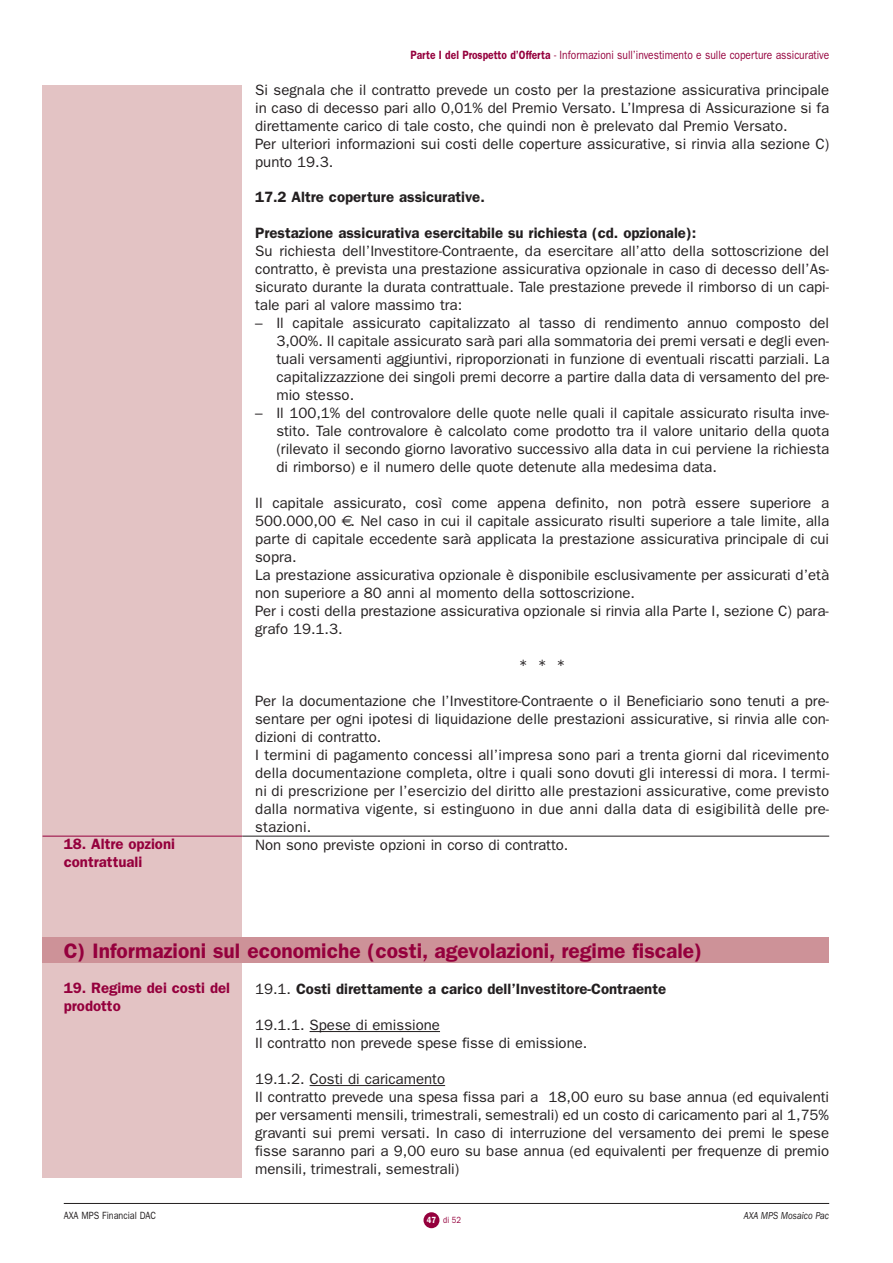
<style>
.page{position:relative;width:893px;height:1263px;background:#fff}
.page>*{position:absolute;margin:0;border:0;box-sizing:border-box;transform-origin:0 0}
.t1{font:600 21px "Franklin Gothic";color:#95003d}
.t2{font:15px/18px "Franklin Gothic";color:#231f20}
.t3{font:600 15px "Franklin Gothic";color:#231f20}
.t4{font:600 15px/18px "Franklin Gothic";color:#95003d}
.t5{font:12px "Franklin Gothic";color:#95003d;scale:.85 1}
.t6{font:10.5px "Franklin Gothic";color:#231f20;scale:.85 1}
.t7{font:italic 10.5px "Franklin Gothic";color:#231f20;scale:.85 1}
.t8{font:9px "Franklin Gothic";color:#95003d;scale:.85 1}
.s1{font-weight:600}
.s2{font-weight:400}
.s3{font-weight:600;color:#fff}
</style>
<div class="page">
<hr style="left:310px;top:1031px;width:130px;height:1px;background:#231f20">
<hr style="left:310px;top:1085px;width:135px;height:1px;background:#231f20">
<hr style="left:64px;top:1203px;width:765px;height:1px;background:#231f20">
<div style="left:423px;top:1212px;width:16px;height:16px;background:#95003d;border-radius:50%"></div>
<div style="left:43px;top:85px;width:199px;height:1093px;background:#e3c3c4"></div>
<div style="left:43px;top:937px;width:786px;height:26px;background:#cd9298"></div>
<hr style="left:43px;top:836px;width:199px;height:1px;background:#95003d">
<hr style="left:242px;top:836px;width:587px;height:1px;background:#231f20">
<p class="t4" style="left:64px;top:836px;width:113px">18. Altre opzioni contrattuali</p>
<p class="t5" style="left:411px;top:51px;width:494px"><span class="s1">Parte I del Prospetto d’Offerta</span> - Informazioni sull’investimento e sulle coperture assicurative</p>
<p class="t2" style="left:255px;top:82px;width:576px">Si segnala che il contratto prevede un costo per la prestazione assicurativa principale in caso di decesso pari allo 0,01% del Premio Versato. L’Impresa di Assicurazione si fa direttamente carico di tale costo, che quindi non è prelevato dal Premio Versato.<br>Per ulteriori informazioni sui costi delle coperture assicurative, si rinvia alla sezione C) punto 19.3.</p>
<p class="t3" style="left:255px;top:192px;width:231px">17.2 Altre coperture assicurative.</p>
<p class="t3" style="left:255px;top:228px;width:443px">Prestazione assicurativa esercitabile su richiesta (cd. opzionale):</p>
<p class="t2" style="left:255px;top:243px;width:575px;text-align:justify">Su richiesta dell’Investitore-Contraente, da esercitare all’atto della sottoscrizione del contratto, è prevista una prestazione assicurativa opzionale in caso di decesso dell’As&shy;sicurato durante la durata contrattuale. Tale prestazione prevede il rimborso di un capi&shy;tale pari al valore massimo tra:</p>
<p class="t2" style="left:276px;top:315px;width:555px;text-align:justify;text-indent:-21px">– Il capitale assicurato capitalizzato al tasso di rendimento annuo composto del 3,00%. Il capitale assicurato sarà pari alla sommatoria dei premi versati e degli even&shy;tuali versamenti aggiuntivi, riproporzionati in funzione di eventuali riscatti parziali. La capitalizzazzione dei singoli premi decorre a partire dalla data di versamento del pre&shy;mio stesso.</p>
<p class="t2" style="left:276px;top:405px;width:554px;text-align:justify;text-indent:-21px">– Il 100,1% del controvalore delle quote nelle quali il capitale assicurato risulta inve&shy;stito. Tale controvalore è calcolato come prodotto tra il valore unitario della quota (rilevato il secondo giorno lavorativo successivo alla data in cui perviene la richiesta di rimborso) e il numero delle quote detenute alla medesima data.</p>
<p class="t2" style="left:255px;top:495px;width:576px">Il capitale assicurato, così come appena definito, non potrà essere superiore a 500.000,00 . Nel caso in cui il capitale assicurato risulti superiore a tale limite, alla parte di capitale eccedente sarà applicata la prestazione assicurativa principale di cui sopra.<br>La prestazione assicurativa opzionale è disponibile esclusivamente per assicurati d’età non superiore a 80 anni al momento della sottoscrizione.<br>Per i costi della prestazione assicurativa opzionale si rinvia alla Parte I, sezione C) para&shy;grafo 19.1.3.</p>
<p class="t2" style="left:519px;top:657px;width:48px">* * *</p>
<p class="t2" style="left:255px;top:693px;width:576px">Per la documentazione che l’Investitore-Contraente o il Beneficiario sono tenuti a pre&shy;sentare per ogni ipotesi di liquidazione delle prestazioni assicurative, si rinvia alle con&shy;dizioni di contratto.<br>I termini di pagamento concessi all’impresa sono pari a trenta giorni dal ricevimento della documentazione completa, oltre i quali sono dovuti gli interessi di mora. I termi&shy;ni di prescrizione per l’esercizio del diritto alle prestazioni assicurative, come previsto dalla normativa vigente, si estinguono in due anni dalla data di esigibilità delle pre&shy;stazioni.<br>Non sono previste opzioni in corso di contratto.</p>
<h1 class="t1" style="left:64px;top:943px;width:640px">C) Informazioni sul economiche (costi, agevolazioni, regime fiscale)</h1>
<p class="t4" style="left:64px;top:980px;width:168px">19. Regime dei costi del prodotto</p>
<p class="t3" style="left:255px;top:984px;width:412px"><span class="s2">19.1.</span> Costi direttamente a carico dell’Investitore-Contraente</p>
<p class="t2" style="left:255px;top:1017px;width:334px">19.1.1. Spese di emissione<br>Il contratto non prevede spese fisse di emissione.</p>
<p class="t2" style="left:255px;top:1071px;width:576px">19.1.2. Costi di caricamento<br>Il contratto prevede una spesa fissa pari a 18,00 euro su base annua (ed equivalenti per versamenti mensili, trimestrali, semestrali) ed un costo di caricamento pari al 1,75% gravanti sui premi versati. In caso di interruzione del versamento dei premi le spese fisse saranno pari a 9,00 euro su base annua (ed equivalenti per frequenze di premio mensili, trimestrali, semestrali)</p>
<p class="t6" style="left:64px;top:1211px;width:110px">AXA MPS Financial DAC</p>
<p class="t7" style="left:744px;top:1211px;width:102px">AXA MPS Mosaico Pac</p>
<p class="t8" style="left:427px;top:1217px;width:42px"><span class="s3">47</span> di 52</p>
</div>
